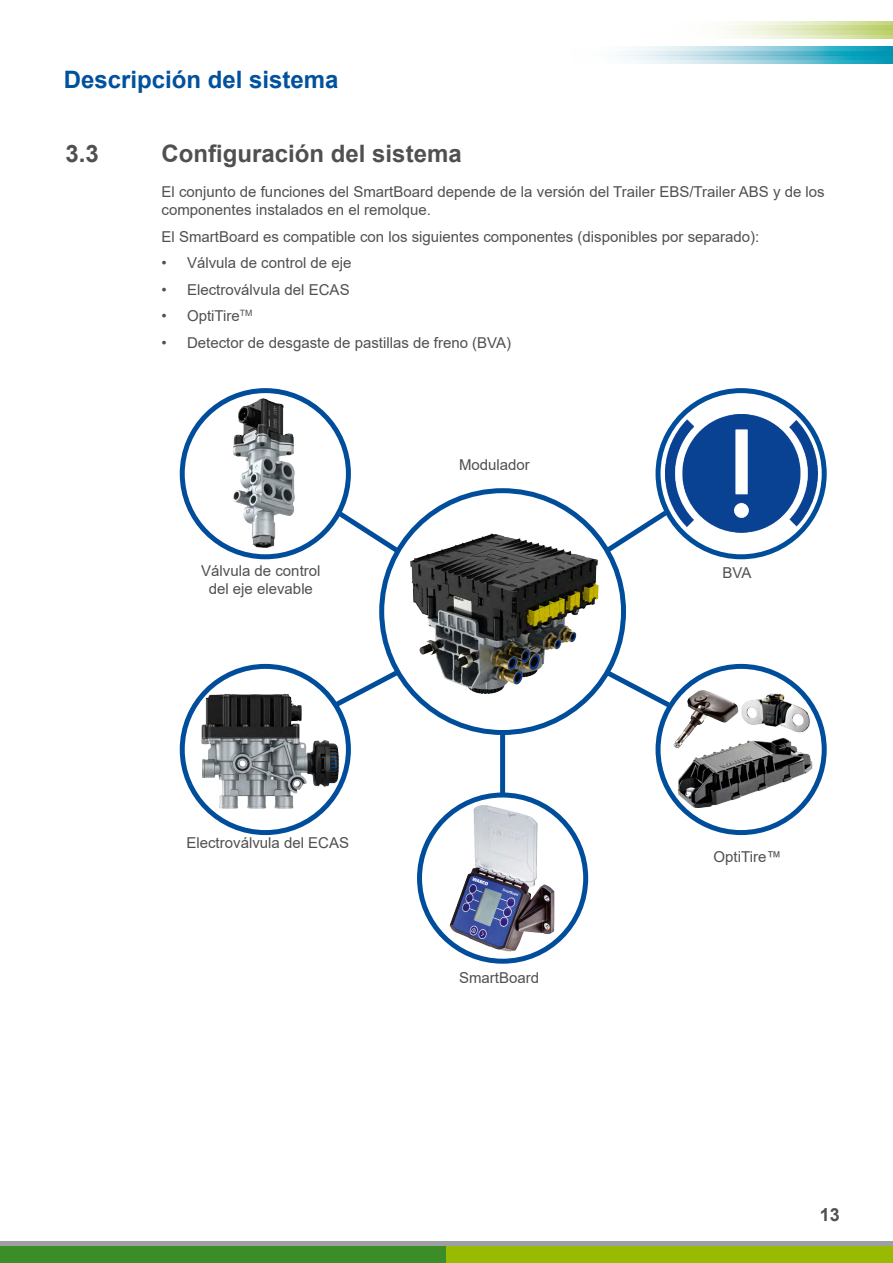
<style>
.page{position:relative;width:893px;height:1263px;background:#fff}
.page>*{position:absolute;margin:0;border:0;box-sizing:border-box;transform-origin:0 0}
.t1{font:700 24px "Arial";color:#505050}
.t2{font:700 24px "Arial";color:#00519e}
.t3{font:700 18px "Arial";color:#505050}
.t4{font:15px/18px "Arial";color:#505050}
</style>
<div class="page">
<div style="left:0;top:1246px;width:446px;height:17px;background:#3b8e27"></div>
<div style="left:446px;top:1246px;width:447px;height:17px;background:#98ba00"></div>
<hr style="left:0;top:1242px;width:893px;height:4px;background:#9e9fa2">
<svg style="left:726px;top:34px;width:167px;height:4px"></svg>
<svg style="left:726px;top:30px;width:167px;height:4px"></svg>
<svg style="left:715px;top:21px;width:178px;height:9px"></svg>
<svg style="left:641px;top:60px;width:252px;height:4px"></svg>
<svg style="left:617px;top:55px;width:276px;height:5px"></svg>
<svg style="left:628px;top:47px;width:265px;height:8px;background:#88ccda"></svg>
<img style="left:665px;top:716px;width:158px;height:108px">
<img style="left:661px;top:683px;width:91px;height:71px">
<img style="left:733px;top:679px;width:87px;height:61px">
<div style="left:655px;top:664px;width:172px;height:171px;border:5px solid #004d9b;border-radius:50%"></div>
<img style="left:179px;top:680px;width:172px;height:139px">
<div style="left:180px;top:664px;width:171px;height:171px;border:5px solid #004d9b;border-radius:50%"></div>
<img style="left:179px;top:396px;width:172px;height:151px">
<div style="left:180px;top:388px;width:171px;height:171px;border:5px solid #004d9b;border-radius:50%"></div>
<img style="left:417px;top:747px;width:172px;height:217px">
<div style="left:417px;top:792px;width:171px;height:172px;border:5px solid #004d9b;border-radius:50%"></div>
<img style="left:666px;top:415px;width:151px;height:117px">
<div style="left:655px;top:388px;width:172px;height:171px;border:5px solid #004d9b;border-radius:50%"></div>
<div style="left:379px;top:488px;width:247px;height:247px;border:5px solid #004d9b;border-radius:50%"></div>
<svg style="left:332px;top:506px;width:65px;height:52px"></svg>
<svg style="left:608px;top:506px;width:64px;height:52px"></svg>
<svg style="left:329px;top:665px;width:68px;height:47px"></svg>
<svg style="left:608px;top:665px;width:67px;height:47px"></svg>
<div style="left:500px;top:732px;width:5px;height:63px;background:#004d9b"></div>
<img style="left:397px;top:517px;width:211px;height:189px">
<h1 class="t2" style="left:64px;top:63px;width:276px">Descripción del sistema</h1>
<h1 class="t1" style="left:66px;top:137px;width:35px">3.3</h1>
<h1 class="t1" style="left:162px;top:137px;width:302px">Configuración del sistema</h1>
<p class="t4" style="left:162px;top:183px;width:665px">El conjunto de funciones del SmartBoard depende de la versión del Trailer EBS/Trailer ABS y de los componentes instalados en el remolque.</p>
<p class="t4" style="left:162px;top:227px;width:599px">El SmartBoard es compatible con los siguientes componentes (disponibles por separado):</p>
<p class="t4" style="left:162px;top:254px;width:191px">• Válvula de control de eje</p>
<p class="t4" style="left:162px;top:280px;width:190px">• Electroválvula del ECAS</p>
<p class="t4" style="left:162px;top:307px;width:92px">• OptiTire<sup>TM</sup></p>
<p class="t4" style="left:162px;top:333px;width:351px">• Detector de desgaste de pastillas de freno (BVA)</p>
<p class="t4" style="left:201px;top:562px;width:121px;text-align:center">Válvula de control del eje elevable</p>
<p class="t4" style="left:186px;top:834px;width:164px">Electroválvula del ECAS</p>
<p class="t4" style="left:459px;top:456px;width:72px">Modulador</p>
<p class="t4" style="left:459px;top:969px;width:82px">SmartBoard</p>
<p class="t4" style="left:722px;top:564px;width:30px">BVA</p>
<p class="t4" style="left:714px;top:847px;width:69px">OptiTire™</p>
<p class="t3" style="left:820px;top:1202px;width:22px">13</p>
</div>
